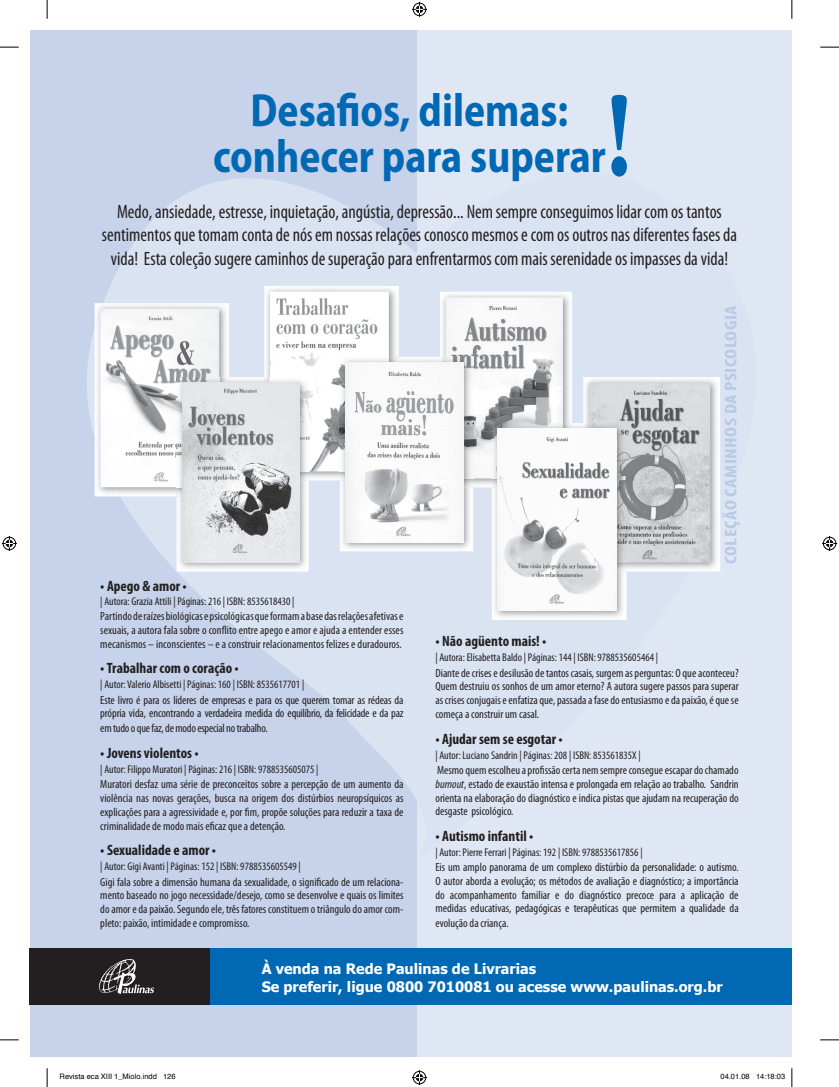
<style>
.page{position:relative;width:839px;height:1087px;background:#fff}
.page>*{position:absolute;margin:0;border:0;box-sizing:border-box;transform-origin:0 0}
.t1{font:700 123.75px "Adobe Garamond";color:#0168b3;scale:.77 1}
.t2{font:700 semi-condensed 46.75px/46.2px "Myriad Pro";color:#0168b3;text-align:center;scale:.91 1}
.t3{font:condensed 19.38px/23.2px "Myriad Pro";color:#231f20;text-align:center;scale:.94 1}
.t4{font:700 condensed 16.88px "Myriad Pro";letter-spacing:.02em;color:#b9c9e6;scale:1.22 1}
.t5{font:700 condensed 15px "Myriad Pro";color:#231f20}
.t6{font:700 14.38px/17.5px "Tahoma";color:#fff}
.t7{font:condensed 11.88px/13.9px "Myriad Pro";color:#231f20;text-align:justify}
.t8{font:condensed 11.88px "Myriad Pro";letter-spacing:-.02em;color:#231f20}
.t9{font:condensed 11.25px "Myriad Pro";color:#231f20}
.t10{font:7.5px "Helvetica";color:#000}
.s1{font-style:italic}
</style>
<div class="page">
<div style="left:30px;top:30px;width:399px;height:1026px;background:#c6d3eb"></div>
<div style="left:417px;top:30px;width:374px;height:1026px;background:#e0e7f4"></div>
<svg style="left:87px;top:178px;width:633px;height:622px;fill:#dae3f2"></svg>
<div style="left:29px;top:948px;width:762px;height:56px;background:#0168b3"></div>
<div style="left:29px;top:948px;width:181px;height:56px;background:#231f20"></div>
<svg style="left:99px;top:959px;width:55px;height:34px"></svg>
<img style="left:264px;top:286px;width:134px;height:194px">
<img style="left:270px;top:291px;width:119px;height:180px">
<img style="left:583px;top:377px;width:137px;height:194px">
<img style="left:589px;top:382px;width:121px;height:180px">
<img style="left:440px;top:292px;width:132px;height:195px">
<img style="left:445px;top:297px;width:117px;height:181px">
<img style="left:95px;top:303px;width:134px;height:193px">
<img style="left:100px;top:309px;width:119px;height:178px">
<img style="left:176px;top:377px;width:132px;height:194px">
<img style="left:264px;top:377px;width:44px;height:103px">
<img style="left:270px;top:377px;width:38px;height:94px">
<img style="left:176px;top:377px;width:43px;height:110px">
<img style="left:182px;top:383px;width:117px;height:179px">
<img style="left:492px;top:423px;width:134px;height:197px">
<img style="left:589px;top:423px;width:37px;height:139px">
<img style="left:492px;top:423px;width:80px;height:64px">
<img style="left:492px;top:423px;width:70px;height:55px">
<img style="left:497px;top:429px;width:119px;height:181px">
<img style="left:340px;top:357px;width:133px;height:194px">
<img style="left:340px;top:357px;width:49px;height:114px">
<img style="left:440px;top:357px;width:33px;height:130px">
<img style="left:445px;top:357px;width:28px;height:121px">
<img style="left:345px;top:362px;width:118px;height:180px">
<svg style="left:0;top:46px;width:19px;height:2px"></svg>
<svg style="left:820px;top:46px;width:18px;height:2px"></svg>
<svg style="left:0;top:1039px;width:19px;height:1px"></svg>
<svg style="left:820px;top:1039px;width:18px;height:1px"></svg>
<svg style="left:46px;top:0;width:2px;height:19px"></svg>
<svg style="left:46px;top:1068px;width:2px;height:18px"></svg>
<svg style="left:791px;top:0;width:1px;height:19px"></svg>
<svg style="left:412px;top:2px;width:15px;height:15px"></svg>
<svg style="left:412px;top:1070px;width:15px;height:14px"></svg>
<svg style="left:2px;top:536px;width:15px;height:15px"></svg>
<svg style="left:822px;top:536px;width:14px;height:15px"></svg>
<svg style="left:791px;top:1068px;width:1px;height:18px"></svg>
<h2 class="t2" style="left:213px;top:87px;width:433px">Desafios, dilemas: conhecer para superar</h2>
<h1 class="t1" style="left:606px;top:68px;width:33px">!</h1>
<p class="t3" style="left:102px;top:200px;width:677px">Medo, ansiedade, estresse, inquietação, angústia, depressão... Nem sempre conseguimos lidar com os tantos sentimentos que tomam conta de nós em nossas relações conosco mesmos e com os outros nas diferentes fases da vida! Esta coleção sugere caminhos de superação para enfrentarmos com mais serenidade os impasses da vida!</p>
<p class="t5" style="left:100px;top:576px;width:88px">• Apego &amp; amor •</p>
<p class="t9" style="left:100px;top:594px;width:195px">| Autora: Grazia Attili | Páginas: 216 | ISBN: 8535618430 |</p>
<p class="t7" style="left:100px;top:609px;width:304px">Partindo de raízes biológicas e psicológicas que formam a base das relações afetivas e sexuais, a autora fala sobre o conflito entre apego e amor e ajuda a entender esses mecanismos – inconscientes – e a construir relacionamentos felizes e duradouros.</p>
<p class="t5" style="left:100px;top:658px;width:140px">• Trabalhar com o coração •</p>
<p class="t9" style="left:100px;top:677px;width:205px">| Autor: Valerio Albisetti | Páginas: 160 | ISBN: 8535617701 |</p>
<p class="t7" style="left:100px;top:692px;width:304px">Este livro é para os líderes de empresas e para os que querem tomar as rédeas da própria vida, encontrando a verdadeira medida do equilíbrio, da felicidade e da paz</p>
<p class="t8" style="left:100px;top:721px;width:169px">em tudo o que faz, de modo especial no trabalho.</p>
<p class="t5" style="left:100px;top:743px;width:100px">• Jovens violentos •</p>
<p class="t9" style="left:100px;top:762px;width:219px">| Autor: Filippo Muratori | Páginas: 216 | ISBN: 9788535605075 |</p>
<p class="t7" style="left:100px;top:777px;width:304px">Muratori desfaz uma série de preconceitos sobre a percepção de um aumento da violência nas novas gerações, busca na origem dos distúrbios neuropsíquicos as explicações para a agressividade e, por fim, propõe soluções para reduzir a taxa de criminalidade de modo mais eficaz que a detenção.</p>
<p class="t5" style="left:100px;top:840px;width:117px">• Sexualidade e amor •</p>
<p class="t9" style="left:100px;top:859px;width:202px">| Autor: Gigi Avanti | Páginas: 152 | ISBN: 9788535605549 |</p>
<p class="t7" style="left:100px;top:874px;width:305px">Gigi fala sobre a dimensão humana da sexualidade, o significado de um relaciona&shy;mento baseado no jogo necessidade/desejo, como se desenvolve e quais os limites do amor e da paixão. Segundo ele, três fatores constituem o triângulo do amor com&shy;pleto: paixão, intimidade e compromisso.</p>
<h3 class="t4" style="left:720px;top:564px;width:214px;rotate:-90deg">COLEÇÃO CAMINHOS DA PSICOLOGIA</h3>
<p class="t5" style="left:435px;top:631px;width:112px">• Não agüento mais! •</p>
<p class="t9" style="left:435px;top:650px;width:224px">| Autora: Elisabetta Baldo | Páginas: 144 | ISBN: 9788535605464 |</p>
<p class="t7" style="left:435px;top:665px;width:304px">Diante de crises e desilusão de tantos casais, surgem as perguntas: O que aconteceu?<br>Quem destruiu os sonhos de um amor eterno? A autora sugere passos para superar as crises conjugais e enfatiza que, passada a fase do entusiasmo e da paixão, é que se começa a construir um casal.</p>
<p class="t5" style="left:435px;top:729px;width:129px">• Ajudar sem se esgotar •</p>
<p class="t9" style="left:435px;top:748px;width:207px">| Autor: Luciano Sandrin | Páginas: 208 | ISBN: 853561835X |</p>
<p class="t7" style="left:435px;top:763px;width:305px">Mesmo quem escolheu a profissão certa nem sempre consegue escapar do chamado <span class="s1">burnout</span>, estado de exaustão intensa e prolongada em relação ao trabalho. Sandrin orienta na elaboração do diagnóstico e indica pistas que ajudam na recuperação do desgaste psicológico.</p>
<p class="t5" style="left:435px;top:826px;width:100px">• Autismo infantil •</p>
<p class="t9" style="left:435px;top:844px;width:209px">| Autor: Pierre Ferrari | Páginas: 192 | ISBN: 9788535617856 |</p>
<p class="t7" style="left:435px;top:860px;width:304px">Eis um amplo panorama de um complexo distúrbio da personalidade: o autismo.<br>O autor aborda a evolução; os métodos de avaliação e diagnóstico; a importância do acompanhamento familiar e do diagnóstico precoce para a aplicação de medidas educativas, pedagógicas e terapêuticas que permitem a qualidade da evolução da criança.</p>
<p class="t6" style="left:261px;top:959px;width:462px">À venda na Rede Paulinas de Livrarias<br>Se preferir, ligue 0800 7010081 ou acesse www.paulinas.org.br</p>
<p class="t10" style="left:60px;top:1070px;width:117px">Revista eca XIII 1_Miolo.indd 126</p>
<p class="t10" style="left:720px;top:1070px;width:66px">04.01.08 14:18:03</p>
</div>
